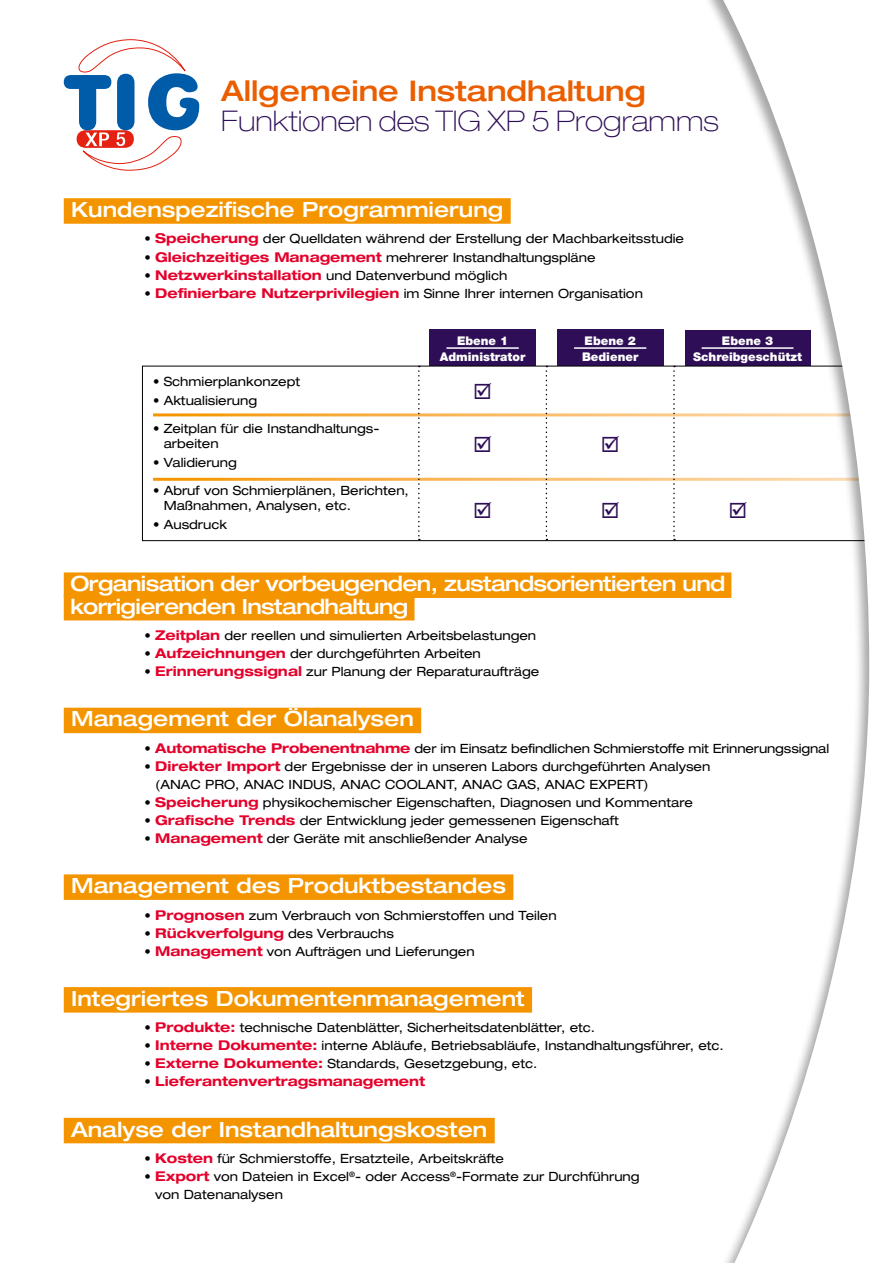
<style>
.page{position:relative;width:893px;height:1263px;background:#fff}
.page>*{position:absolute;margin:0;border:0;box-sizing:border-box;transform-origin:0 0}
.t1{font:100 expanded 28.5px "Helvetica Neue LT Std";color:#2e0e56}
.t2{font:500 expanded 28.5px "Helvetica Neue LT Std";color:#eb5e00}
.t3{font:500 expanded 21px "Helvetica Neue LT Std";color:#fff}
.t4{font:500 expanded 21px/22.5px "Helvetica Neue LT Std";letter-spacing:-.03em;color:#fff}
.t5{font:700 expanded 13.5px "Helvetica Neue LT Std";color:#e4002b}
.t6{font:expanded 12.75px/15px "Helvetica Neue LT Std";color:#000}
.t7{font:900 12px/15.8px "Helvetica Neue LT Std";color:#fff;text-align:center}
.s1{font-weight:700;font-size:13.5px;color:#e4002b}
.s2{font-weight:400;font-size:12.75px;color:#000}
</style>
<div class="page">
<div style="left:685px;top:329px;width:125px;height:68px;background:#2e0e56"></div>
<div style="left:557px;top:329px;width:106px;height:60px;background:#2e0e56"></div>
<div style="left:429px;top:329px;width:107px;height:60px;background:#2e0e56"></div>
<div style="left:142px;top:366px;width:745px;height:175px;background:#fff"></div>
<svg style="left:418px;top:366px;width:2px;height:174px"></svg>
<svg style="left:546px;top:366px;width:1px;height:174px"></svg>
<svg style="left:673px;top:366px;width:2px;height:174px"></svg>
<hr style="left:446px;top:347px;width:73px;height:2px;background:#fff">
<hr style="left:574px;top:347px;width:72px;height:2px;background:#fff">
<div style="left:697px;top:0;width:196px;height:1263px;background:#fff"></div>
<svg style="left:711px;top:0;width:159px;height:1263px"></svg>
<div style="left:64px;top:198px;width:447px;height:26px;background:#f49500"></div>
<div style="left:64px;top:874px;width:449px;height:26px;background:#f49500"></div>
<div style="left:64px;top:572px;width:667px;height:26px;background:#f49500"></div>
<div style="left:64px;top:595px;width:350px;height:25px;background:#f49500"></div>
<div style="left:64px;top:708px;width:357px;height:25px;background:#f49500"></div>
<div style="left:64px;top:987px;width:468px;height:26px;background:#f49500"></div>
<div style="left:64px;top:1118px;width:431px;height:25px;background:#f49500"></div>
<svg style="left:64px;top:39px;width:135px;height:132px"></svg>
<div style="left:855px;top:1061px;width:38px;height:202px;background:#fff"></div>
<svg style="left:730px;top:502px;width:16px;height:16px"></svg>
<h1 class="t2" style="left:221px;top:73px;width:426px">Allgemeine Instandhaltung</h1>
<h1 class="t1" style="left:221px;top:104px;width:499px">Funktionen des TIG XP 5 Programms</h1>
<h2 class="t3" style="left:71px;top:196px;width:434px">Kundenspezifische Programmierung</h2>
<p class="t6" style="left:145px;top:231px;width:541px">• <span class="s1">Speicherung</span> der Quelldaten während der Erstellung der Machbarkeitsstudie</p>
<p class="t6" style="left:145px;top:249px;width:453px">• <span class="s1">Gleichzeitiges Management</span> mehrerer Instandhaltungspläne</p>
<p class="t6" style="left:145px;top:267px;width:364px">• <span class="s1">Netzwerkinstallation</span> und Datenverbund möglich</p>
<p class="t6" style="left:145px;top:285px;width:500px">• <span class="s1">Definierbare Nutzerprivilegien</span> im Sinne Ihrer internen Organisation</p>
<p class="t6" style="left:153px;top:373px;width:149px">• Schmierplankonzept</p>
<p class="t6" style="left:153px;top:393px;width:106px">• Aktualisierung</p>
<p class="t6" style="left:164px;top:420px;width:217px;text-indent:-11px">• Zeitplan für die Instandhaltungs&shy;arbeiten</p>
<p class="t6" style="left:153px;top:455px;width:85px">• Validierung</p>
<p class="t6" style="left:164px;top:482px;width:247px;text-indent:-11px">• Abruf von Schmierplänen, Berichten,<br>Maßnahmen, Analysen, etc.</p>
<p class="t6" style="left:153px;top:517px;width:75px">• Ausdruck</p>
<p class="t7" style="left:440px;top:333px;width:87px">Ebene 1<br>Administrator</p>
<p class="t7" style="left:582px;top:333px;width:58px;text-align:left">Ebene 2<br>Bediener</p>
<p class="t7" style="left:693px;top:333px;width:110px">Ebene 3<br>Schreibgeschützt</p>
<h2 class="t4" style="left:71px;top:572px;width:656px">Organisation der vorbeugenden, zustandsorientierten und korrigierenden Instandhaltung</h2>
<p class="t6" style="left:145px;top:628px;width:393px">• <span class="s1">Zeitplan</span> der reellen und simulierten Arbeitsbelastungen</p>
<p class="t6" style="left:145px;top:646px;width:338px">• <span class="s1">Aufzeichnungen</span> der durchgeführten Arbeiten</p>
<p class="t6" style="left:145px;top:664px;width:396px">• <span class="s1">Erinnerungssignal</span> zur Planung der Reparaturaufträge</p>
<h2 class="t3" style="left:71px;top:706px;width:344px">Management der Ölanalysen</h2>
<p class="t6" style="left:145px;top:741px;width:686px">• <span class="s1">Automatische Probenentnahme</span> der im Einsatz befindlichen Schmierstoffe mit Erinnerungssignal</p>
<p class="t6" style="left:155px;top:757px;width:557px;line-height:18px;text-indent:-11px">• <span class="s1">Direkter Import</span> der Ergebnisse der in unseren Labors durchgeführten Analysen (ANAC PRO, ANAC INDUS, ANAC COOLANT, ANAC GAS, ANAC EXPERT)</p>
<p class="t6" style="left:145px;top:795px;width:550px">• <span class="s1">Speicherung</span> physikochemischer Eigenschaften, Diagnosen und Kommentare</p>
<p class="t6" style="left:145px;top:813px;width:476px">• <span class="s1">Grafische Trends</span> der Entwicklung jeder gemessenen Eigenschaft</p>
<p class="t6" style="left:145px;top:831px;width:385px">• <span class="s1">Management</span> der Geräte mit anschließender Analyse</p>
<h2 class="t3" style="left:71px;top:873px;width:436px">Management des Produktbestandes</h2>
<p class="t6" style="left:145px;top:907px;width:414px">• <span class="s1">Prognosen</span> zum Verbrauch von Schmierstoffen und Teilen</p>
<p class="t6" style="left:145px;top:925px;width:251px">• <span class="s1">Rückverfolgung</span> des Verbrauchs</p>
<p class="t6" style="left:145px;top:943px;width:331px">• <span class="s1">Management</span> von Aufträgen und Lieferungen</p>
<h2 class="t3" style="left:71px;top:985px;width:455px">Integriertes Dokumentenmanagement</h2>
<p class="t6" style="left:145px;top:1020px;width:452px">• <span class="s1">Produkte:</span> technische Datenblätter, Sicherheitsdatenblätter, etc.</p>
<p class="t6" style="left:145px;top:1038px;width:581px">• <span class="s1">Interne Dokumente:</span> interne Abläufe, Betriebsabläufe, Instandhaltungsführer, etc.</p>
<p class="t6" style="left:145px;top:1056px;width:394px">• <span class="s1">Externe Dokumente:</span> Standards, Gesetzgebung, etc.</p>
<p class="t5" style="left:145px;top:1073px;width:282px"><span class="s2">•</span> Lieferantenvertragsmanagement</p>
<h2 class="t3" style="left:71px;top:1116px;width:418px">Analyse der Instandhaltungskosten</h2>
<p class="t6" style="left:145px;top:1151px;width:361px">• <span class="s1">Kosten</span> für Schmierstoffe, Ersatzteile, Arbeitskräfte</p>
<p class="t6" style="left:155px;top:1167px;width:486px;line-height:18px;text-indent:-11px">• <span class="s1">Export</span> von Dateien in Excel<sup>®</sup>- oder Access<sup>®</sup>-Formate zur Durchführung von Datenanalysen</p>
</div>
